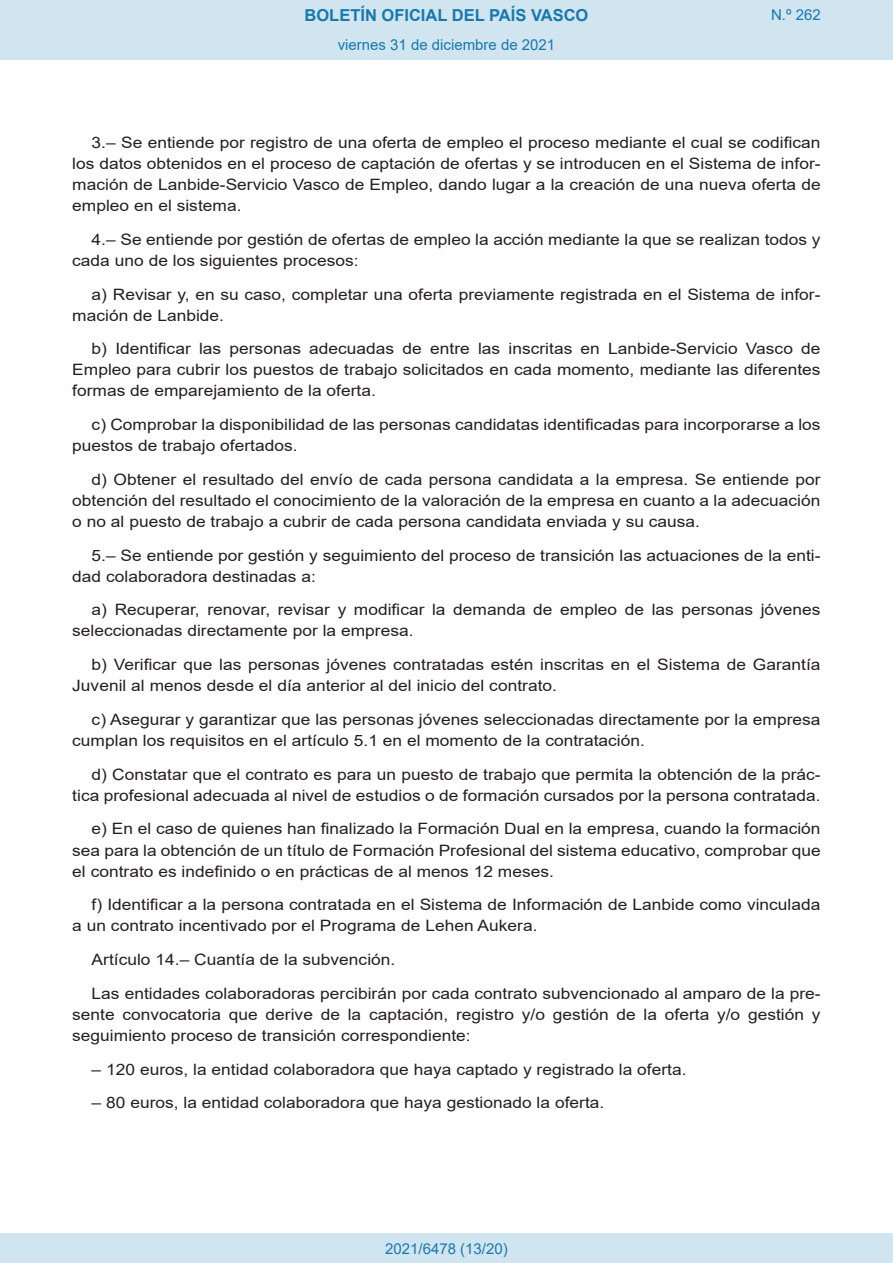
<style>
.page{position:relative;width:893px;height:1263px;background:#fff}
.page>*{position:absolute;margin:0;border:0;box-sizing:border-box;transform-origin:0 0}
.t1{font:700 16.5px "Arial";color:#1879ad}
.BOPVDetalle{font:15.6px/21px "Arial";color:#231f20;scale:1.11 1}
.Paginacion_Centro{font:15px "Arial";color:#1879ad}
</style>
<div class="page">
<div style="left:0;top:0;width:893px;height:60px;background:#d0e5f0"></div>
<div style="left:0;top:1233px;width:893px;height:30px;background:#d0e5f0"></div>
<p class="t1" style="left:305px;top:3px;width:285px">BOLETÍN OFICIAL DEL PAÍS VASCO</p>
<p class="Paginacion_Centro" style="left:338px;top:35px;width:219px">viernes 31 de diciembre de 2021</p>
<p class="Paginacion_Centro" style="left:771px;top:5px;width:51px">N.º 262</p>
<p class="BOPVDetalle" style="left:72px;top:132px;width:676px;text-align:justify;text-indent:19px">3.– Se entiende por registro de una oferta de empleo el proceso mediante el cual se codifican los datos obtenidos en el proceso de captación de ofertas y se introducen en el Sistema de infor&shy;mación de Lanbide-Servicio Vasco de Empleo, dando lugar a la creación de una nueva oferta de empleo en el sistema.</p>
<p class="BOPVDetalle" style="left:72px;top:229px;width:675px;text-indent:19px">4.– Se entiende por gestión de ofertas de empleo la acción mediante la que se realizan todos y cada uno de los siguientes procesos:</p>
<p class="BOPVDetalle" style="left:72px;top:284px;width:676px;text-indent:19px">a) Revisar y, en su caso, completar una oferta previamente registrada en el Sistema de infor&shy;mación de Lanbide.</p>
<p class="BOPVDetalle" style="left:72px;top:338px;width:676px;text-align:justify;text-indent:19px">b) Identificar las personas adecuadas de entre las inscritas en Lanbide-Servicio Vasco de Empleo para cubrir los puestos de trabajo solicitados en cada momento, mediante las diferentes formas de emparejamiento de la oferta.</p>
<p class="BOPVDetalle" style="left:72px;top:414px;width:676px;text-indent:19px">c) Comprobar la disponibilidad de las personas candidatas identificadas para incorporarse a los puestos de trabajo ofertados.</p>
<p class="BOPVDetalle" style="left:72px;top:469px;width:676px;text-align:justify;text-indent:19px">d) Obtener el resultado del envío de cada persona candidata a la empresa. Se entiende por obtención del resultado el conocimiento de la valoración de la empresa en cuanto a la adecuación o no al puesto de trabajo a cubrir de cada persona candidata enviada y su causa.</p>
<p class="BOPVDetalle" style="left:72px;top:545px;width:676px;text-indent:19px">5.– Se entiende por gestión y seguimiento del proceso de transición las actuaciones de la enti&shy;dad colaboradora destinadas a:</p>
<p class="BOPVDetalle" style="left:72px;top:599px;width:676px;text-indent:19px">a) Recuperar, renovar, revisar y modificar la demanda de empleo de las personas jóvenes seleccionadas directamente por la empresa.</p>
<p class="BOPVDetalle" style="left:72px;top:654px;width:676px;text-indent:19px">b) Verificar que las personas jóvenes contratadas estén inscritas en el Sistema de Garantía<br>Juvenil al menos desde el día anterior al del inicio del contrato.</p>
<p class="BOPVDetalle" style="left:72px;top:709px;width:676px;text-indent:19px">c) Asegurar y garantizar que las personas jóvenes seleccionadas directamente por la empresa cumplan los requisitos en el artículo 5.1 en el momento de la contratación.</p>
<p class="BOPVDetalle" style="left:72px;top:764px;width:676px;text-align:right">d) Constatar que el contrato es para un puesto de trabajo que permita la obtención de la prác&shy;tica profesional adecuada al nivel de estudios o de formación cursados por la persona contratada.</p>
<p class="BOPVDetalle" style="left:72px;top:818px;width:676px;text-align:justify;text-indent:19px">e) En el caso de quienes han finalizado la Formación Dual en la empresa, cuando la formación sea para la obtención de un título de Formación Profesional del sistema educativo, comprobar que el contrato es indefinido o en prácticas de al menos 12 meses.</p>
<p class="BOPVDetalle" style="left:72px;top:894px;width:675px;text-indent:19px">f) Identificar a la persona contratada en el Sistema de Información de Lanbide como vinculada a un contrato incentivado por el Programa de Lehen Aukera.</p>
<p class="BOPVDetalle" style="left:92px;top:949px;width:275px">Artículo 14.– Cuantía de la subvención.</p>
<p class="BOPVDetalle" style="left:72px;top:983px;width:676px;text-align:justify;text-indent:19px">Las entidades colaboradoras percibirán por cada contrato subvencionado al amparo de la pre&shy;sente convocatoria que derive de la captación, registro y/o gestión de la oferta y/o gestión y seguimiento proceso de transición correspondiente:</p>
<p class="BOPVDetalle" style="left:92px;top:1058px;width:537px">– 120 euros, la entidad colaboradora que haya captado y registrado la oferta.</p>
<p class="BOPVDetalle" style="left:92px;top:1092px;width:463px">– 80 euros, la entidad colaboradora que haya gestionado la oferta.</p>
<p class="Paginacion_Centro" style="left:385px;top:1238px;width:124px">2021/6478 (13/20)</p>
</div>
